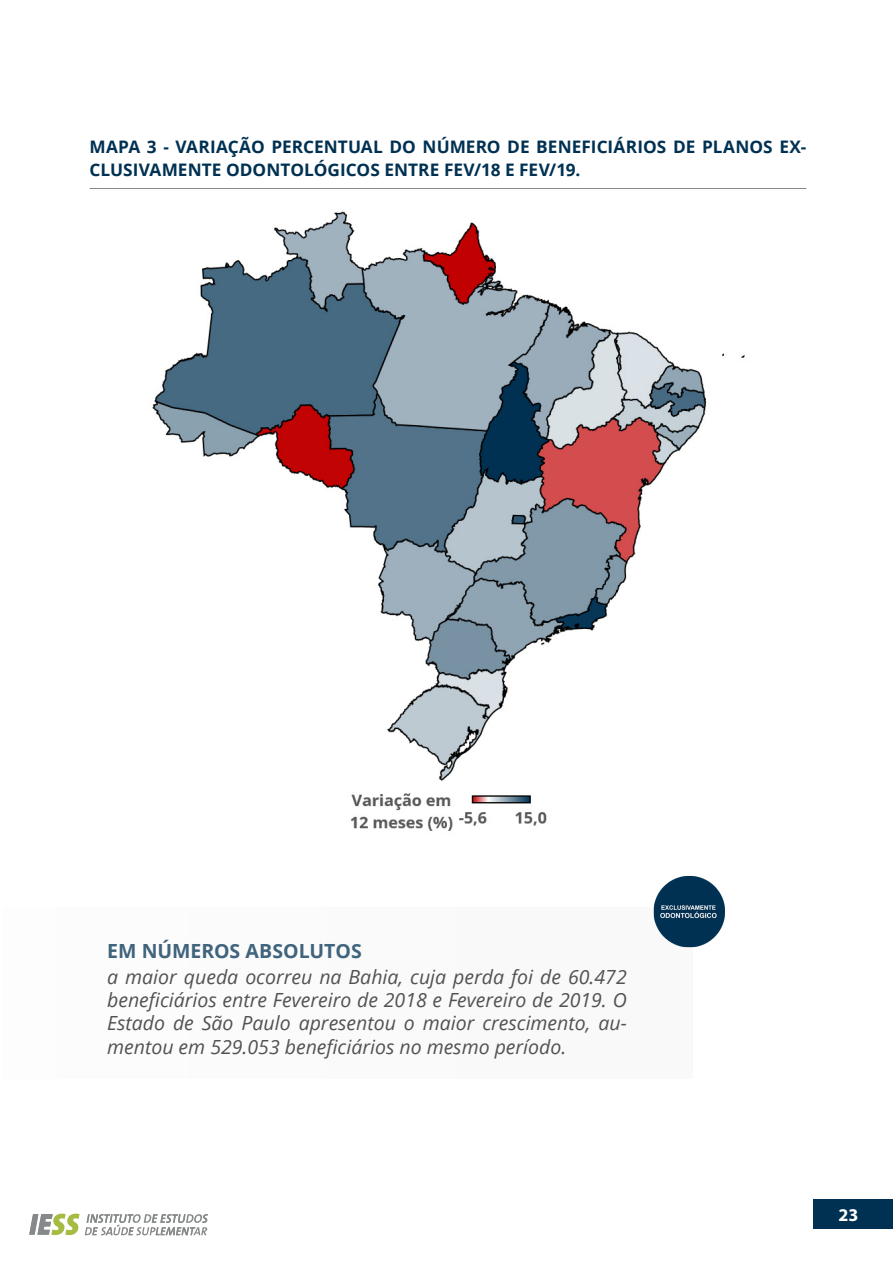
<style>
.page{position:relative;width:893px;height:1263px;background:#fff}
.page>*{position:absolute;margin:0;border:0;box-sizing:border-box;transform-origin:0 0}
.t1{font:italic 19.5px/23.4px "Open Sans";color:#515252;text-align:justify}
.t2{font:700 19.5px "Open Sans";color:#40647d}
.t3{font:700 18px "Myriad Pro";color:#fff}
.t4{font:700 17.25px/22.5px "Open Sans";color:#003152}
</style>
<div class="page">
<svg style="left:29px;top:1214px;width:179px;height:21px"></svg>
<div style="left:833px;top:1199px;width:60px;height:29px;background:#003052"></div>
<div style="left:814px;top:1199px;width:69px;height:30px;background:#003052"></div>
<div style="left:2px;top:907px;width:690px;height:171px;background:#f9f9f9"></div>
<img style="left:152px;top:211px;width:593px;height:620px">
<hr style="left:90px;top:188px;width:716px;height:1px;background:#868a8b">
<img style="left:653px;top:876px;width:72px;height:72px">
<div style="left:710px;top:748px;width:156px;height:54px;background:#fff"></div>
<p class="t4" style="left:90px;top:135px;width:718px">MAPA 3 - VARIAÇÃO PERCENTUAL DO NÚMERO DE BENEFICIÁRIOS DE PLANOS EX-<br>CLUSIVAMENTE ODONTOLÓG ICOS ENTRE FEV/18 E FEV/19.</p>
<p class="t2" style="left:107px;top:937px;width:254px">EM NÚMEROS ABSOLUTOS</p>
<p class="t1" style="left:107px;top:964px;width:521px">a maior queda ocorreu na Bahia, cuja perda foi de 60.472 beneficiários entre Fevereiro de 2018 e Fevereiro de 2019. O Estado de São Paulo apresentou o maior crescimento, au&shy;mentou em 529.053 beneficiários no mesmo período.</p>
<p class="t3" style="left:838px;top:1203px;width:21px">23</p>
</div>
